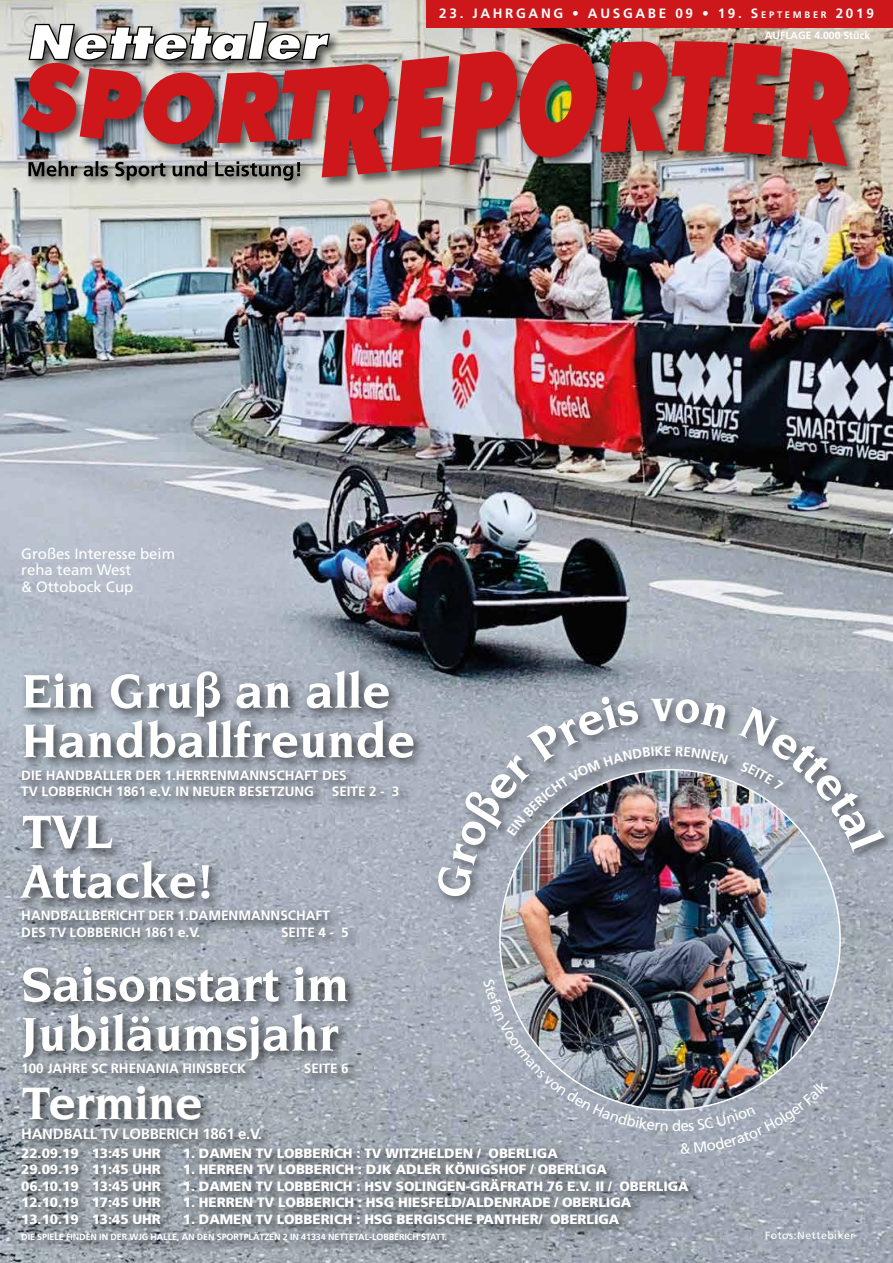
<style>
.page{position:relative;width:893px;height:1263px;background:#fff}
.page>*{position:absolute;margin:0;border:0;box-sizing:border-box;transform-origin:0 0}
.t1{font:700 51px/49.5px "Novarese";color:#fff}
.t2{font:700 49.5px "Novarese";letter-spacing:-.01em;color:#fff}
.t3{font:15px/16.5px "Frutiger";color:#fff}
.t4{font:700 15px "Frutiger";letter-spacing:-.02em;color:#fff}
.t5{font:900 13.5px "Frutiger";letter-spacing:-.005em;color:#fff}
.t6{font:700 13.5px/16.5px "Frutiger";color:#fff}
.t7{font:700 13.5px "Frutiger";letter-spacing:.2em;color:#fff}
.t8{font:700 10.5px "Frutiger";color:#fff}
.t9{font:10.5px "Frutiger";letter-spacing:.05em;color:#fff}
.t10{font:700 9px "Frutiger";letter-spacing:-.01em;color:#fff}
.s1{font-style:inherit}
.s2{font-size:9.45px}
</style>
<div class="page">
<img style="left:0;top:0;width:893px;height:1263px">
<div style="left:434px;top:693px;width:459px;height:215px;background:#000;opacity:.5"></div>
<img style="left:500px;top:770px;width:340px;height:340px;border-radius:170px">
<div style="left:427px;top:0;width:466px;height:28px;background:#cd171a"></div>
<div style="left:25px;top:158px;width:286px;height:33px;background:#dfe1d8"></div>
<div style="left:20px;top:39px;width:841px;height:151px;background:#000;opacity:.58"></div>
<img style="left:21px;top:20px;width:830px;height:161px">
<div style="left:17px;top:1123px;width:257px;height:29px;background:#000;opacity:.7"></div>
<div style="left:18px;top:1081px;width:196px;height:52px;background:#000;opacity:.7"></div>
<div style="left:17px;top:1143px;width:684px;height:110px;background:#000;opacity:.7"></div>
<div style="left:18px;top:963px;width:342px;height:110px;background:#000;opacity:.7"></div>
<div style="left:18px;top:1059px;width:343px;height:28px;background:#000;opacity:.7"></div>
<div style="left:16px;top:810px;width:206px;height:101px;background:#000;opacity:.7"></div>
<div style="left:17px;top:906px;width:344px;height:44px;background:#000;opacity:.7"></div>
<div style="left:20px;top:667px;width:406px;height:104px;background:#000;opacity:.7"></div>
<div style="left:17px;top:765px;width:395px;height:44px;background:#000;opacity:.7"></div>
<img style="left:435px;top:695px;width:294px;height:204px">
<svg style="left:738px;top:706px;width:148px;height:146px;background:#9fa6b2"></svg>
<img style="left:483px;top:979px;width:345px;height:175px">
<p class="t7" style="left:439px;top:6px;width:436px">23. <span class="s1">JAHRGANG</span> • AUSGABE 09 • 19. S<span class="s2">E PTE MBE R</span> 2019</p>
<p class="t8" style="left:765px;top:29px;width:107px">AUFLAGE 4.000 Stück</p>
<p class="t3" style="left:21px;top:545px;width:155px">Großes Interesse beim reha team West<br>&amp; Ottobock Cup</p>
<h1 class="t1" style="left:21px;top:666px;width:395px">Ein Gruß an alle<br>Handballfreunde</h1>
<p class="t6" style="left:21px;top:767px;width:327px">DIE HANDBALLER DER 1.HERRENMANNSCHAFT DES<br>TV LOBBERICH 1861 e.V. IN NEUER BESETZUNG</p>
<p class="t6" style="left:332px;top:783px;width:69px">SEITE 2 - 3</p>
<h1 class="t1" style="left:21px;top:806px;width:194px">TVL<br>Attacke!</h1>
<p class="t6" style="left:21px;top:907px;width:310px">HANDBALLBERICHT DER 1.DAMENMANNSCHAFT<br>DES TV LOBBERICH 1861 e.V.</p>
<p class="t6" style="left:281px;top:924px;width:69px">SEITE 4 - 5</p>
<h1 class="t1" style="left:21px;top:959px;width:329px">Saisonstart im<br>Jubiläumsjahr</h1>
<p class="t6" style="left:21px;top:1060px;width:227px">100 JAHRE SC RHENANIA HINSBECK</p>
<p class="t6" style="left:304px;top:1060px;width:46px">SEITE 6</p>
<p class="t6" style="left:664px;top:743px;width:9px">E</p>
<h2 class="t2" style="left:21px;top:1075px;width:183px">Termine</h2>
<p class="t5" style="left:21px;top:1145px;width:141px">22.09.19 13:45 UHR</p>
<p class="t5" style="left:183px;top:1145px;width:376px">1. DAMEN TV LOBBERICH : TV WITZHELDEN / OBERLIGA</p>
<p class="t5" style="left:21px;top:1161px;width:141px">29.09.19 11:45 UHR</p>
<p class="t5" style="left:183px;top:1161px;width:426px">1. HERREN TV LOBBERICH : DJK ADLER KÖNIGSHOF / OBERLIGA</p>
<p class="t5" style="left:21px;top:1178px;width:141px">06.10.19 13:45 UHR</p>
<p class="t5" style="left:183px;top:1178px;width:507px">1. DAMEN TV LOBBERICH : HSV SOLINGEN-GRÄFRATH 76 E.V. II / OBERLIGA</p>
<p class="t5" style="left:21px;top:1194px;width:141px">12.10.19 17:45 UHR</p>
<p class="t5" style="left:183px;top:1194px;width:450px">1. HERREN TV LOBBERICH : HSG HIESFELD/ALDENRADE / OBERLIGA</p>
<p class="t5" style="left:21px;top:1211px;width:141px">13.10.19 13:45 UHR</p>
<p class="t5" style="left:183px;top:1211px;width:438px">1. DAMEN TV LOBBERICH : HSG BERGISCHE PANTHER/ OBERLIGA</p>
<p class="t10" style="left:21px;top:1232px;width:427px">DIE SPIELE FINDEN IN DER WJG HALLE, AN DEN SPORTPLÄTZEN 2 IN 41334 NETTETAL-LOBBERICH STATT.</p>
<p class="t4" style="left:21px;top:1124px;width:242px">HANDBALL TV LOBBERICH 1861 e.V.</p>
<p class="t9" style="left:765px;top:1229px;width:91px">Fotos:Nettebiker</p>
</div>
